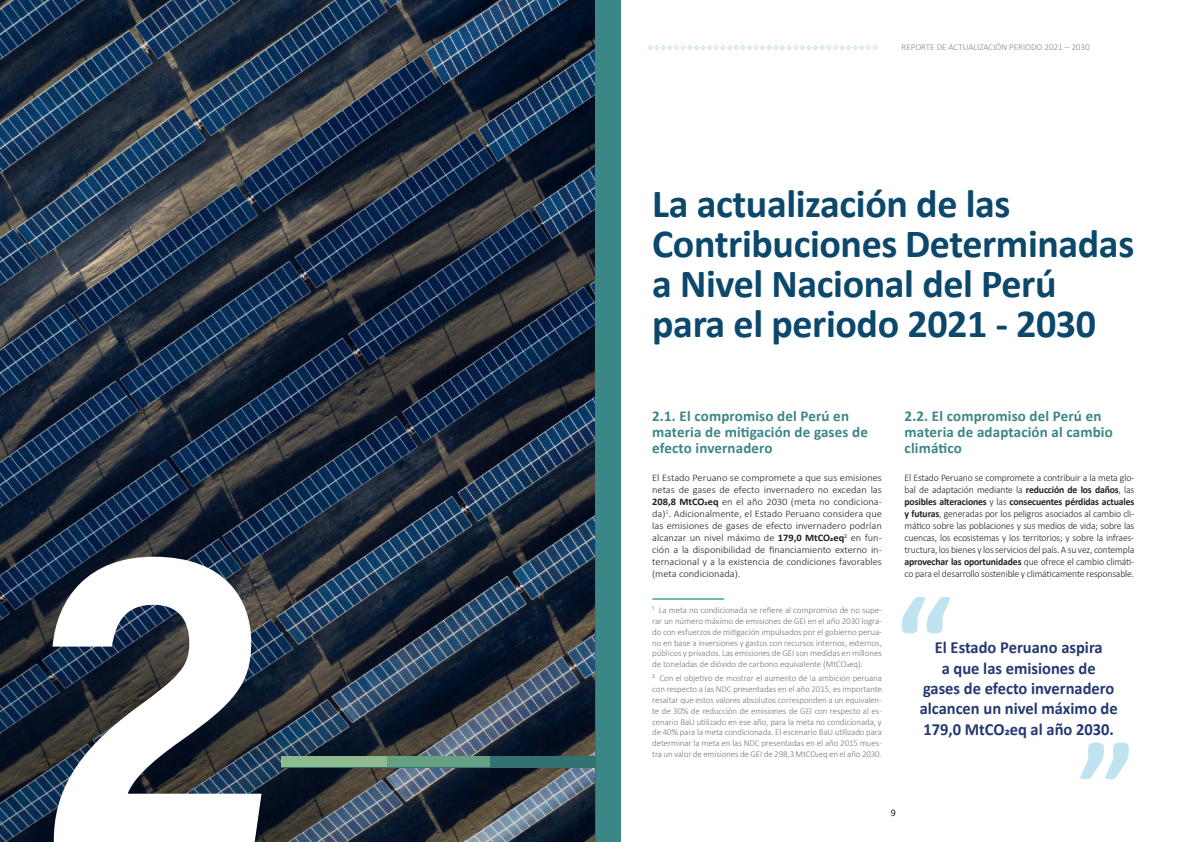
<style>
.page{position:relative;width:1191px;height:842px;background:#fff}
.page>*{position:absolute;margin:0;border:0;box-sizing:border-box;transform-origin:0 0}
.t1{font:430px "Acumin Variable Concept";color:#fff}
.t2{font:700 130px "Calibri";color:#018dca}
.t3{font:700 40px/40px "Calibri";letter-spacing:-.01em;color:#0b486b}
.t4{font:700 17px/20.4px "Calibri";color:#263873;text-align:center}
.t5{font:700 15px/16px "Calibri";letter-spacing:.01em;color:#3b8686}
.t6{font:300 10px/12px "Calibri";letter-spacing:-.015em;color:#231f20;text-align:justify}
.t7{font:300 10px/12px "Calibri";letter-spacing:-.015em;color:#231f20;text-align:justify;scale:1.04 1}
.t8{font:10px "Calibri";color:#231f20}
.t9{font:300 9px/10.8px "Calibri";letter-spacing:-.01em;color:#757679;text-align:justify}
.t10{font:300 9px "Calibri";color:#808285}
.s1{font-weight:700}
</style>
<div class="page">
<svg style="left:648px;top:45px;width:229px;height:5px"></svg>
<img style="left:0;top:0;width:595px;height:354px">
<div style="left:595px;top:0;width:26px;height:842px;background:#3b8686"></div>
<svg style="left:652px;top:598px;width:72px;height:2px"></svg>
<svg style="left:0;top:354px;width:595px;height:488px;background:#243243"></svg>
<h1 class="t1" style="left:36px;top:400px;width:240px">2</h1>
<p class="t10" style="left:901px;top:42px;width:189px">REPORTE DE ACTUALIZACIÓN PERIODO 2021 – 2030</p>
<h3 class="t3" style="left:652px;top:183px;width:483px">La actualización de las<br>Contribuciones Determinadas a Nivel Nacional del Perú para el periodo 2021 - 2030</h3>
<h3 class="t5" style="left:652px;top:408px;width:217px">2.1. El compromiso del Perú en materia de mitigación de gases de efecto invernadero</h3>
<p class="t7" style="left:652px;top:471px;width:222px">El Estado Peruano se compromete a que sus emisiones netas de gases de efecto invernadero no excedan las <span class="s1">208,8 MtCO2eq</span> en el año 2030 (meta no condiciona&shy;da)<sup>1</sup>. Adicionalmente, el Estado Peruano considera que las emisiones de gases de efecto invernadero podrían alcanzar un nivel máximo de <span class="s1">179,0 MtCO2eq</span><sup>2</sup> en fun&shy;ción a la disponibilidad de financiamiento externo in&shy;ternacional y a la existencia de condiciones favorables (meta condicionada).</p>
<p class="t9" style="left:652px;top:605px;width:231px">¹ La meta no condicionada se refiere al compromiso de no supe&shy;rar un número máximo de emisiones de GEI en el año 2030 logra&shy;do con esfuerzos de mitigación impulsados por el gobierno perua&shy;no en base a inversiones y gastos con recursos internos, externos, públicos y privados. Las emisiones de GEI son medidas en millones de toneladas de dióxido de carbono equivalente (MtCO2eq).</p>
<p class="t9" style="left:652px;top:673px;width:231px">² Con el objetivo de mostrar el aumento de la ambición peruana con respecto a las NDC presentadas en el año 2015, es importante resaltar que estos valores absolutos corresponden a un equivalen&shy;te de 30% de reducción de emisiones de GEI con respecto al es&shy;cenario BaU utilizado en ese año, para la meta no condicionada, y de 40% para la meta condicionada. El escenario BaU utilizado para determinar la meta en las NDC presentadas en el año 2015 mues&shy;tra un valor de emisiones de GEI de 298,3 MtCO2eq en el año 2030.</p>
<h3 class="t5" style="left:904px;top:408px;width:210px">2.2. El compromiso del Perú en materia de adaptación al cambio climático</h3>
<p class="t6" style="left:904px;top:471px;width:231px">El Estado Peruano se compromete a contribuir a la meta glo&shy;bal de adaptación mediante la <span class="s1">reducción de los daños</span>, las <span class="s1">posibles alteraciones</span> y las <span class="s1">consecuentes pérdidas actuales y futuras</span>, generadas por los peligros asociados al cambio cli&shy;mático sobre las poblaciones y sus medios de vida; sobre las cuencas, los ecosistemas y los territorios; y sobre la infraes&shy;tructura, los bienes y los servicios del país. A su vez, contempla <span class="s1">aprovechar las oportunidades</span> que ofrece el cambio climáti&shy;co para el desarrollo sostenible y climáticamente responsable.</p>
<h2 class="t2" style="left:895px;top:551px;width:58px">“</h2>
<h3 class="t4" style="left:919px;top:637px;width:200px">El Estado Peruano aspira<br>a que las emisiones de<br>gases de efecto invernadero alcancen un nivel máximo de<br>179,0 MtCO2eq al año 2030.</h3>
<h2 class="t2" style="left:1078px;top:696px;width:58px">”</h2>
<p class="t8" style="left:890px;top:806px;width:7px">9</p>
</div>
